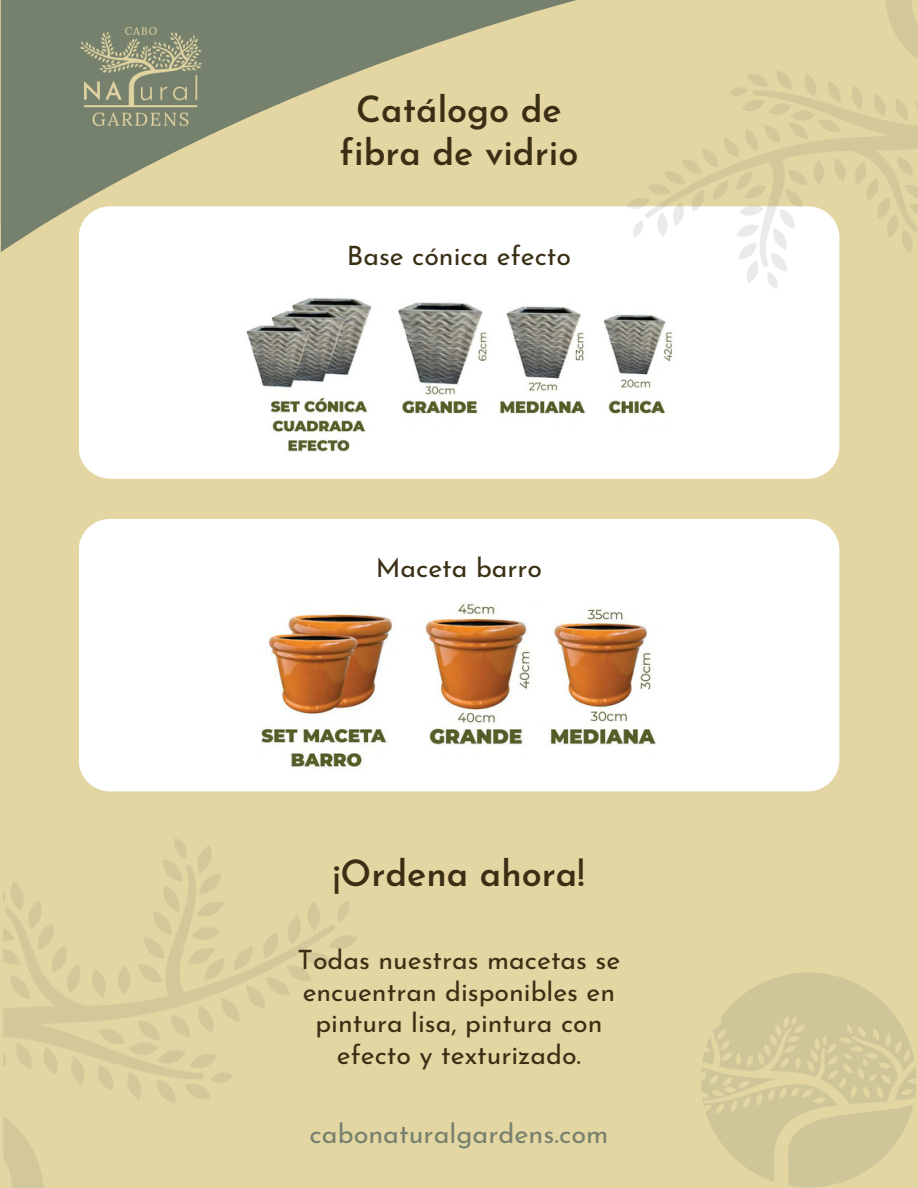
<style>
.page{position:relative;width:918px;height:1188px;background:#e4d6a3}
.page>*{position:absolute;margin:0;border:0;box-sizing:border-box;transform-origin:0 0}
.t1{font:600 36px/42.8px "Josefin Sans";color:#3a2f14;text-align:center}
.t2{font:27px "Josefin Sans";color:#76816d}
.t3{font:26.7px/31.5px "Josefin Sans";color:#3a2f14;text-align:center}
</style>
<div class="page">
<div style="left:79px;top:519px;width:760px;height:272px;background:#fff"></div>
<svg style="left:1px;top:0;width:575px;height:224px"></svg>
<div style="left:79px;top:206px;width:760px;height:273px;background:#fff"></div>
<img style="left:244px;top:295px;width:430px;height:161px">
<img style="left:260px;top:600px;width:397px;height:171px">
<img style="left:79px;top:27px;width:124px;height:101px">
<img style="left:620px;top:0;width:298px;height:340px">
<img style="left:3px;top:775px;width:361px;height:413px">
<img style="left:701px;top:972px;width:215px;height:216px">
<p class="t1" style="left:340px;top:92px;width:240px">Catálogo de fibra de vidrio</p>
<p class="t3" style="left:347px;top:242px;width:226px">Base cónica efecto</p>
<p class="t3" style="left:376px;top:555px;width:168px">Maceta barro</p>
<p class="t1" style="left:333px;top:856px;width:253px">¡Ordena ahora!</p>
<p class="t3" style="left:298px;top:947px;width:324px">Todas nuestras macetas se encuentran disponibles en pintura lisa, pintura con efecto y texturizado.</p>
<p class="t2" style="left:310px;top:1122px;width:300px">cabonaturalgardens.com</p>
</div>
